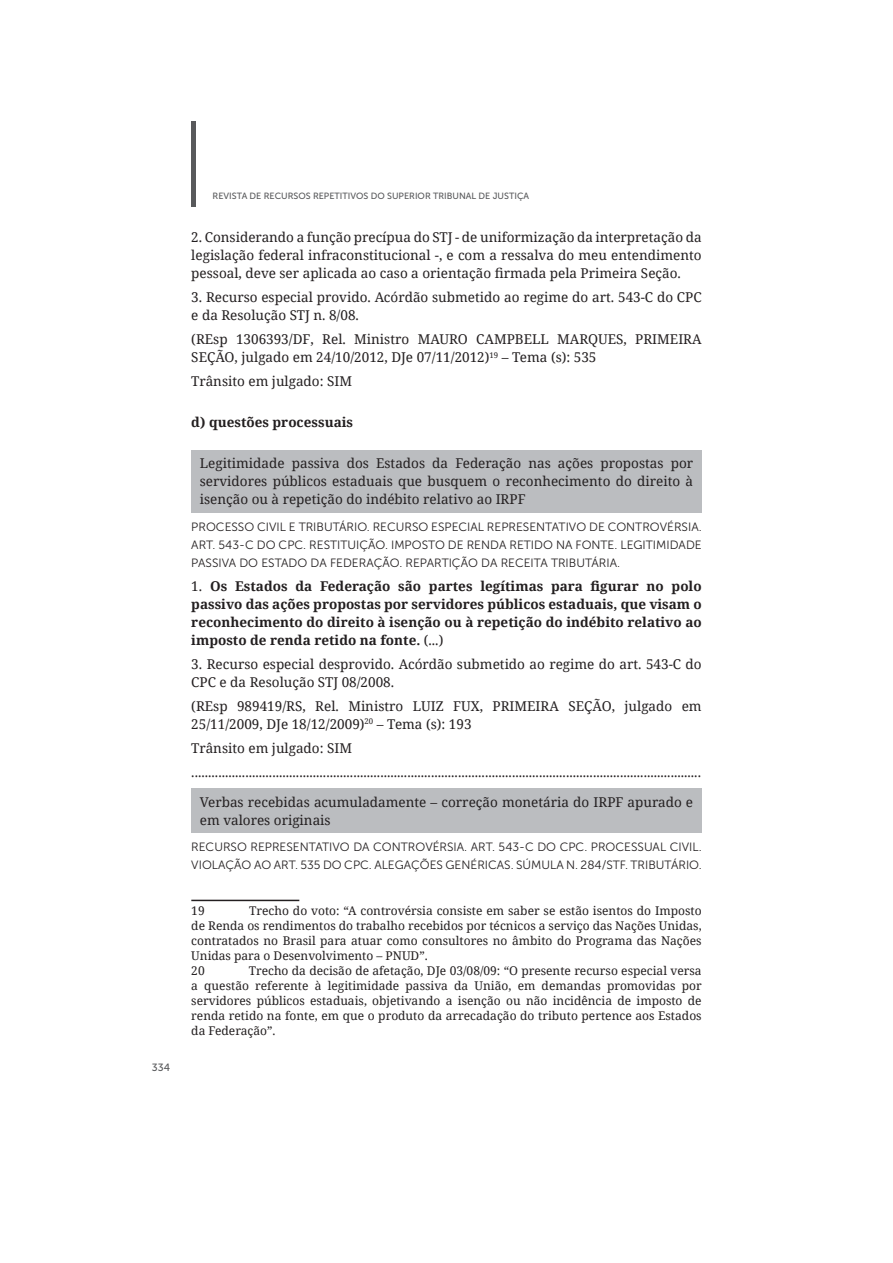
<style>
.page{position:relative;width:893px;height:1263px;background:#fff}
.page>*{position:absolute;margin:0;border:0;box-sizing:border-box;transform-origin:0 0}
.t1{font:13.5px/18px "Noto Serif";color:#231f20}
.t2{font:700 13.5px/18px "Noto Serif";color:#231f20;text-align:justify}
.t3{font:12px/15px "Noto Serif";color:#231f20}
.t4{font:12px/18px "Museo Sans 300";color:#231f20;text-align:justify}
.t5{font:10.5px "Museo Sans 500";color:#58595b}
.t6{font:9px "Museo Sans 500";color:#58595b}
.s1{font-weight:400}
</style>
<div class="page">
<div style="left:191px;top:121px;width:5px;height:85px;background:#58595b"></div>
<div style="left:191px;top:450px;width:511px;height:63px;background:#bbbdc0"></div>
<div style="left:191px;top:789px;width:511px;height:44px;background:#bbbdc0"></div>
<hr style="left:191px;top:900px;width:108px;height:1px;background:#231f20">
<p class="t5" style="left:152px;top:1064px;width:20px">334</p>
<p class="t6" style="left:213px;top:193px;width:318px">REVISTA DE RECURSOS REPETITIVOS DO SUPERIOR TRIBUNAL DE JUSTIÇA</p>
<p class="t1" style="left:191px;top:228px;width:512px;text-align:justify">2. Considerando a função precípua do STJ - de uniformização da interpretação da legislação federal infraconstitucional -, e com a ressalva do meu entendimento pessoal, deve ser aplicada ao caso a orientação firmada pela Primeira Seção.</p>
<p class="t1" style="left:191px;top:288px;width:512px">3. Recurso especial provido. Acórdão submetido ao regime do art. 543-C do CPC e da Resolução STJ n. 8/08.</p>
<p class="t1" style="left:191px;top:330px;width:512px">(REsp 1306393/DF, Rel. Ministro MAURO CAMPBELL MARQUES, PRIMEIRA<br>SEÇÃO, julgado em 24/10/2012, DJe 07/11/2012)<sup>19</sup> – Tema (s): 535</p>
<p class="t1" style="left:191px;top:372px;width:162px">Trânsito em julgado: SIM</p>
<p class="t2" style="left:191px;top:413px;width:163px">d) questões processuais</p>
<p class="t1" style="left:200px;top:454px;width:495px;text-align:justify">Legitimidade passiva dos Estados da Federação nas ações propostas por servidores públicos estaduais que busquem o reconhecimento do direito à isenção ou à repetição do indébito relativo ao IRPF</p>
<p class="t4" style="left:191px;top:519px;width:512px">PROCESSO CIVIL E TRIBUTÁRIO. RECURSO ESPECIAL REPRESENTATIVO DE CONTROVÉRSIA.<br>ART. 543-C DO CPC. RESTITUIÇÃO. IMPOSTO DE RENDA RETIDO NA FONTE. LEGITIMIDADE PASSIVA DO ESTADO DA FEDERAÇÃO. REPARTIÇÃO DA RECEITA TRIBUTÁRIA.</p>
<p class="t2" style="left:191px;top:576px;width:512px"><span class="s1">1.</span> Os Estados da Federação são partes legítimas para figurar no polo passivo das ações propostas por servidores públicos estaduais, que visam o reconhecimento do direito à isenção ou à repetição do indébito relativo ao imposto de renda retido na fonte. <span class="s1">(...)</span></p>
<p class="t1" style="left:191px;top:654px;width:512px">3. Recurso especial desprovido. Acórdão submetido ao regime do art. 543-C do<br>CPC e da Resolução STJ 08/2008.</p>
<p class="t1" style="left:191px;top:696px;width:512px">(REsp 989419/RS, Rel. Ministro LUIZ FUX, PRIMEIRA SEÇÃO, julgado em<br>25/11/2009, DJe 18/12/2009)<sup>20</sup> – Tema (s): 193</p>
<p class="t1" style="left:191px;top:735px;width:511px;line-height:24px">Trânsito em julgado: SIM .......................................................................................................................................................</p>
<p class="t1" style="left:200px;top:793px;width:495px">Verbas recebidas acumuladamente – correção monetária do IRPF apurado e em valores originais</p>
<p class="t4" style="left:191px;top:839px;width:512px">RECURSO REPRESENTATIVO DA CONTROVÉRSIA. ART. 543-C DO CPC. PROCESSUAL CIVIL.<br>VIOLAÇÃO AO ART. 535 DO CPC. ALEGAÇÕES GENÉRICAS. SÚMULA N. 284/STF. TRIBUTÁRIO.</p>
<p class="t3" style="left:191px;top:903px;width:15px">19</p>
<p class="t3" style="left:191px;top:903px;width:512px;text-indent:58px">Trecho do voto: “A controvérsia consiste em saber se estão isentos do Imposto de Renda os rendimentos do trabalho recebidos por técnicos a serviço das Nações Unidas, contratados no Brasil para atuar como consultores no âmbito do Programa das Nações Unidas para o Desenvolvimento – PNUD”.<br>20</p>
<p class="t3" style="left:191px;top:963px;width:512px;text-align:justify;text-indent:57px">Trecho da decisão de afetação, DJe 03/08/09: “O presente recurso especial versa a questão referente à legitimidade passiva da União, em demandas promovidas por servidores públicos estaduais, objetivando a isenção ou não incidência de imposto de renda retido na fonte, em que o produto da arrecadação do tributo pertence aos Estados da Federação”.</p>
</div>
